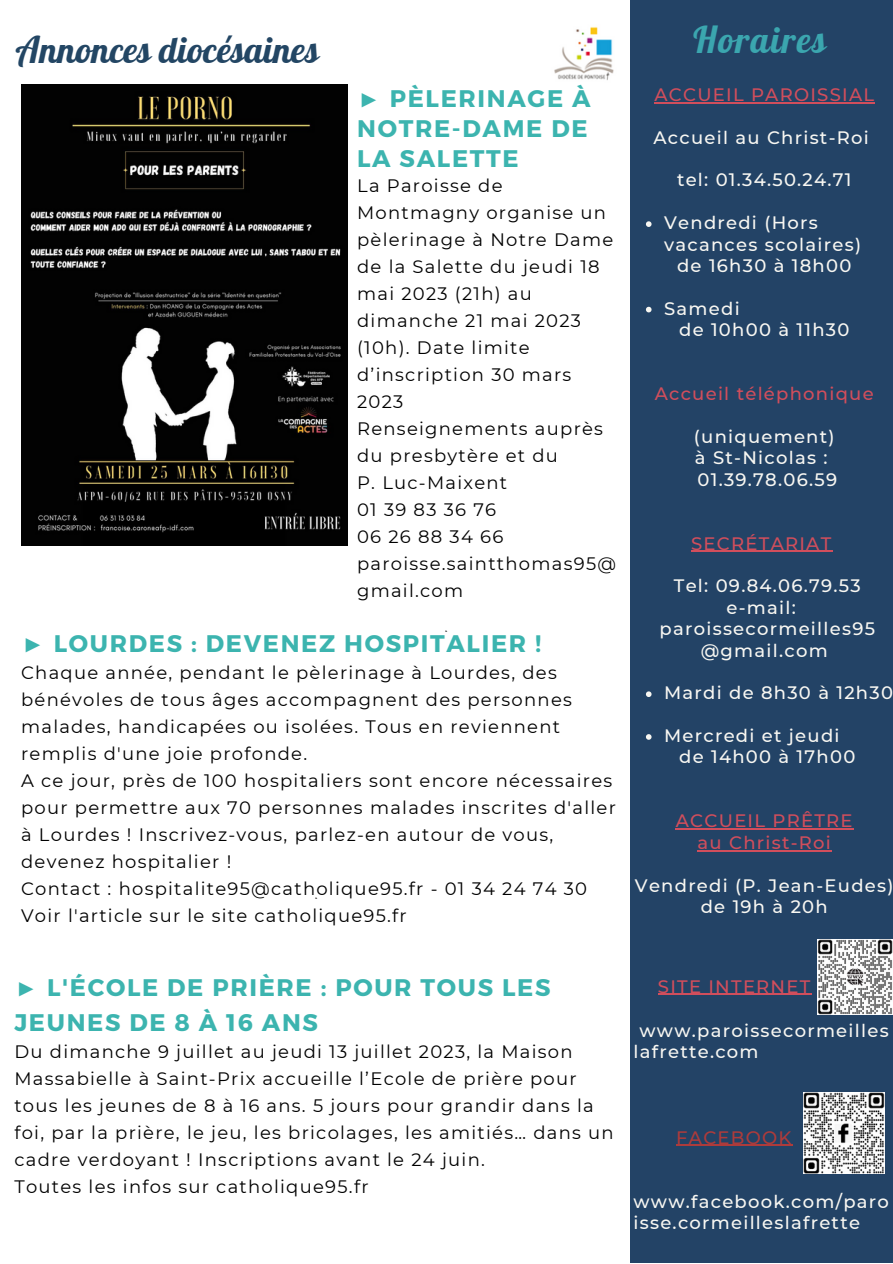
<style>
.page{position:relative;width:893px;height:1264px;background:#fff}
.page>*{position:absolute;margin:0;border:0;box-sizing:border-box;transform-origin:0 0}
.t1{font:36px "Lobster";color:#234664}
.t2{font:36px "Lobster";letter-spacing:.04em;color:#3ba6af}
.t3{font:700 24px/30.3px "Montserrat";letter-spacing:.07em;color:#3cb4af}
.t4{font:18px/27px "Montserrat";letter-spacing:.07em;color:#000}
.t5{font:500 18px/21.3px "Montserrat";letter-spacing:.07em;color:#f8f7f2}
.t6{font:500 18px/21.3px "Montserrat";letter-spacing:.07em;color:#d14e5c;text-align:center}
.t7{font:500 18px "Montserrat";letter-spacing:.07em;color:#ad3b3b}
.t8{font:2.85px "Liberation Serif";color:#000}
.s1{font-family:"Liberation Serif"}
</style>
<div class="page">
<div style="left:630px;top:0;width:262px;height:1262px;background:#234366"></div>
<svg style="left:646px;top:221px;width:5px;height:6px"></svg>
<svg style="left:646px;top:307px;width:5px;height:5px"></svg>
<svg style="left:646px;top:691px;width:5px;height:6px"></svg>
<svg style="left:646px;top:734px;width:5px;height:5px"></svg>
<hr style="left:654px;top:102px;width:221px;height:1px;background:#d14e5c">
<hr style="left:691px;top:551px;width:141px;height:1px;background:#d14e5c">
<hr style="left:675px;top:828px;width:178px;height:1px;background:#d14e5c">
<hr style="left:697px;top:850px;width:135px;height:1px;background:#d14e5c">
<hr style="left:658px;top:993px;width:153px;height:2px;background:#d14e5c">
<hr style="left:676px;top:1144px;width:116px;height:1px;background:#ad3b3b">
<img style="left:817px;top:939px;width:75px;height:75px">
<img style="left:803px;top:1092px;width:81px;height:81px">
<img style="left:554px;top:27px;width:60px;height:53px">
<img style="left:21px;top:84px;width:326px;height:461px">
<h1 class="t1" style="left:16px;top:27px;width:305px">Annonces diocésaines</h1>
<h2 class="t3" style="left:357px;top:82px;width:235px"><span class="s1">►</span> PÈLERINAGE À<br>NOTRE-DAME DE<br>LA SALETTE</h2>
<p class="t4" style="left:357px;top:172px;width:260px">La Paroisse de<br>Montmagny organise un pèlerinage à Notre Dame de la Salette du jeudi 18 mai 2023 (21h) au dimanche 21 mai 2023 (10h). Date limite d’inscription 30 mars<br>2023<br>Renseignements auprès du presbytère et du<br>P. Luc-Maixent<br>01 39 83 36 76<br>06 26 88 34 66 paroisse.saintthomas95@ gmail.com</p>
<p class="t8" style="left:445px;top:629px;width:4px">►</p>
<h2 class="t3" style="left:21px;top:627px;width:521px"><span class="s1">►</span> LOURDES : DEVENEZ HOSPITALIER !</h2>
<p class="t4" style="left:21px;top:659px;width:596px">Chaque année, pendant le pèlerinage à Lourdes, des bénévoles de tous âges accompagnent des personnes malades, handicapées ou isolées. Tous en reviennent remplis d'une joie profonde.<br>A ce jour, près de 100 hospitaliers sont encore nécessaires pour permettre aux 70 personnes malades inscrites d'aller à Lourdes ! Inscrivez-vous, parlez-en autour de vous, devenez hospitalier !<br>Contact : hospitalite95@catholique95.fr - 01 34 24 74 30<br>Voir l'article sur le site catholique95.fr</p>
<p class="t8" style="left:315px;top:896px;width:4px">►</p>
<h1 class="t2" style="left:693px;top:17px;width:134px">Horaires</h1>
<p class="t6" style="left:654px;top:84px;width:221px">ACCUEIL PAROISSIAL</p>
<p class="t5" style="left:653px;top:127px;width:217px">Accueil au Christ-Roi</p>
<p class="t5" style="left:677px;top:169px;width:176px">tel: 01.34.50.24.71</p>
<p class="t5" style="left:664px;top:212px;width:198px">Vendredi (Hors vacances scolaires)</p>
<p class="t5" style="left:677px;top:255px;width:176px">de 16h30 à 18h00</p>
<p class="t5" style="left:664px;top:297px;width:77px">Samedi</p>
<p class="t5" style="left:679px;top:319px;width:172px">de 10h00 à 11h30</p>
<p class="t6" style="left:654px;top:383px;width:220px">Accueil téléphonique</p>
<p class="t5" style="left:694px;top:426px;width:145px">(uniquement) à St-Nicolas :<br>01.39.78.06.59</p>
<p class="t6" style="left:691px;top:532px;width:142px">SECRÉTARIAT</p>
<p class="t5" style="left:673px;top:575px;width:188px">Tel: 09.84.06.79.53</p>
<p class="t5" style="left:726px;top:596px;width:71px">e-mail:</p>
<p class="t5" style="left:659px;top:618px;width:217px">paroissecormeilles95</p>
<p class="t5" style="left:700px;top:639px;width:128px">@gmail.com</p>
<p class="t5" style="left:664px;top:682px;width:230px">Mardi de 8h30 à 12h30</p>
<p class="t5" style="left:664px;top:725px;width:177px">Mercredi et jeudi</p>
<p class="t5" style="left:679px;top:746px;width:178px">de 14h00 à 17h00</p>
<p class="t6" style="left:675px;top:810px;width:178px">ACCUEIL PRÊTRE au Christ-Roi</p>
<p class="t5" style="left:635px;top:874px;width:260px;text-align:center">Vendredi (P. Jean-Eudes) de 19h à 20h</p>
<h2 class="t3" style="left:14px;top:968px;width:537px;line-height:34.8px"><span class="s1">►</span> L'ÉCOLE DE PRIÈRE : POUR TOUS LES<br>JEUNES DE 8 À 16 ANS</h2>
<p class="t4" style="left:14px;top:1037px;width:600px">Du dimanche 9 juillet au jeudi 13 juillet 2023, la Maison Massabielle à Saint-Prix accueille l’Ecole de prière pour tous les jeunes de 8 à 16 ans. 5 jours pour grandir dans la foi, par la prière, le jeu, les bricolages, les amitiés… dans un cadre verdoyant ! Inscriptions avant le 24 juin.<br>Toutes les infos sur catholique95.fr</p>
<p class="t6" style="left:658px;top:975px;width:154px">SITE INTERNET</p>
<p class="t5" style="left:633px;top:1019px;width:256px;text-indent:6px">www.paroissecormeilles lafrette.com</p>
<p class="t7" style="left:676px;top:1126px;width:117px">FACEBOOK</p>
<p class="t5" style="left:633px;top:1190px;width:257px">www.facebook.com/paro isse.cormeilleslafrette</p>
</div>
